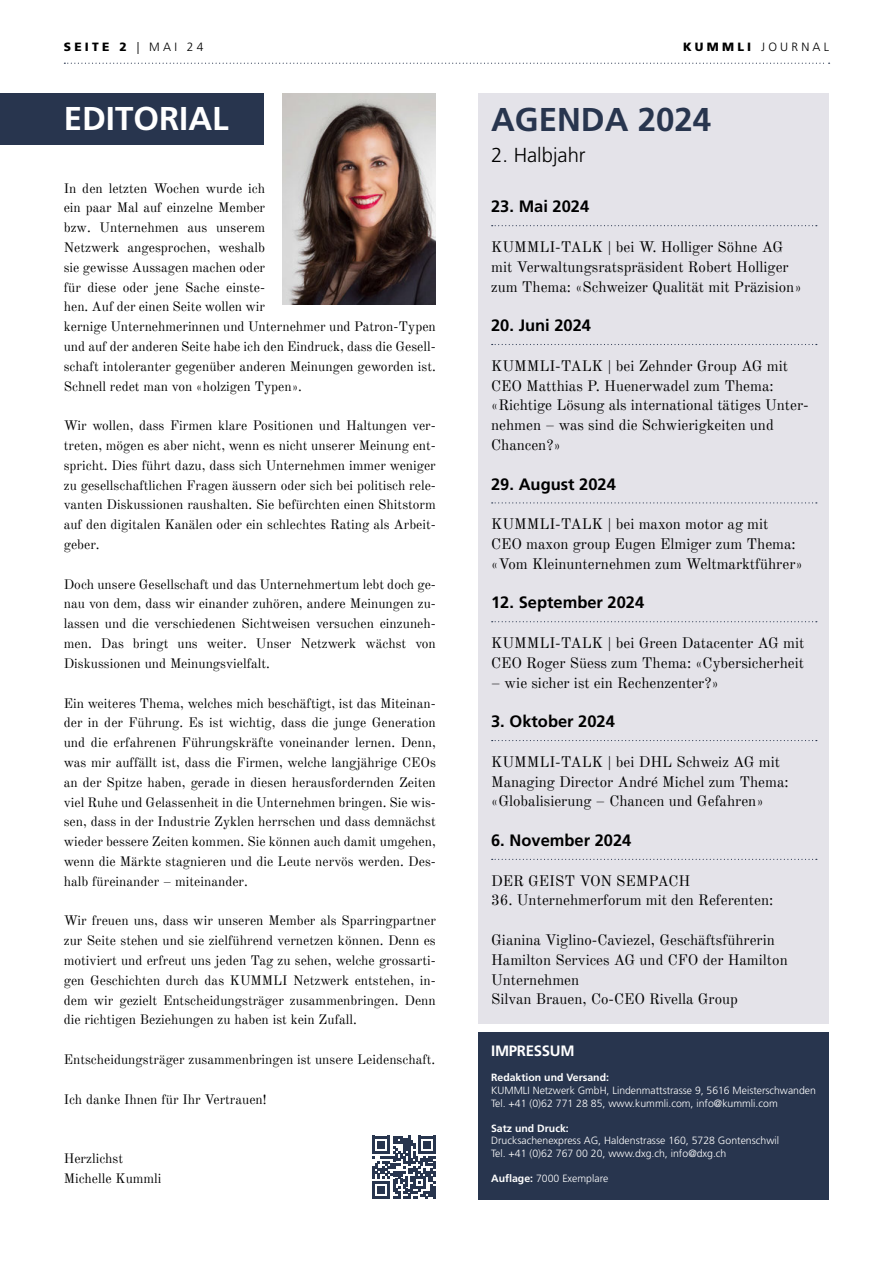
<style>
.page{position:relative;width:893px;height:1263px;background:#fff}
.page>*{position:absolute;margin:0;border:0;box-sizing:border-box;transform-origin:0 0}
.t1{font:700 33px "Frutiger LT Std";color:#28354e}
.t2{font:700 33px "Frutiger LT Std";color:#fff}
.t3{font:300 20.25px "Frutiger LT Std";color:#000}
.t4{font:700 16.5px "Frutiger LT Std";color:#000}
.t5{font:15px/19.8px "Old Standard TT";color:#000}
.t6{font:700 15px "Frutiger LT Std";letter-spacing:-.02em;color:#fff}
.t7{font:13.5px/19.8px "Old Standard TT";color:#000;text-align:justify}
.t8{font:300 12px "Frutiger LT Std";letter-spacing:.27em;color:#000}
.t9{font:900 12px "Frutiger LT Std";letter-spacing:.27em;color:#000}
.t10{font:300 10.5px/12.6px "Frutiger LT Std";color:#fff}
.t11{font:700 10.5px "Frutiger LT Std";color:#fff}
.s1{font-weight:300}
.s2{font-weight:900}
.s3{font-weight:700}
</style>
<div class="page">
<svg style="left:64px;top:63px;width:766px;height:1px"></svg>
<div style="left:0;top:94px;width:264px;height:51px;background:#28354e"></div>
<div style="left:478px;top:94px;width:351px;height:930px;background:#e4e3e9"></div>
<svg style="left:492px;top:225px;width:325px;height:1px"></svg>
<svg style="left:492px;top:344px;width:325px;height:1px"></svg>
<svg style="left:492px;top:502px;width:325px;height:1px"></svg>
<svg style="left:492px;top:621px;width:325px;height:1px"></svg>
<svg style="left:492px;top:740px;width:325px;height:1px"></svg>
<svg style="left:492px;top:859px;width:325px;height:1px"></svg>
<img style="left:282px;top:94px;width:154px;height:211px">
<div style="left:478px;top:1032px;width:351px;height:167px;background:#28354e"></div>
<svg style="left:373px;top:1136px;width:63px;height:63px"></svg>
<p class="t9" style="left:64px;top:40px;width:141px">SEITE 2 <span class="s1">| MAI 24</span></p>
<p class="t8" style="left:683px;top:40px;width:148px"><span class="s2">KUMMLI</span> JOURNAL</p>
<h1 class="t2" style="left:64px;top:100px;width:167px">EDITORIAL</h1>
<p class="t7" style="left:64px;top:177px;width:374px;text-align:left">In den letzten Wochen wurde ich<br>ein paar Mal auf einzelne Member<br>bzw. Unternehmen aus unserem<br>Netzwerk angesprochen, weshalb<br>sie gewisse Aussagen machen oder<br>für diese oder jene Sache einste-<br>hen. Auf der einen Seite wollen wir<br>kernige Unternehmerinnen und Unternehmer und Patron-Typen und auf der anderen Seite habe ich den Eindruck, dass die Gesell&shy;schaft intoleranter gegenüber anderen Meinungen geworden ist.<br>Schnell redet man von «holzigen Typen».</p>
<p class="t7" style="left:64px;top:415px;width:374px">Wir wollen, dass Firmen klare Positionen und Haltungen ver&shy;treten, mögen es aber nicht, wenn es nicht unserer Meinung ent&shy;spricht. Dies führt dazu, dass sich Unternehmen immer weniger zu gesellschaftlichen Fragen äussern oder sich bei politisch rele&shy;vanten Diskussionen raushalten. Sie befürchten einen Shitstorm auf den digitalen Kanälen oder ein schlechtes Rating als Arbeit&shy;geber.</p>
<p class="t7" style="left:64px;top:573px;width:374px">Doch unsere Gesellschaft und das Unternehmertum lebt doch ge&shy;nau von dem, dass wir einander zuhören, andere Meinungen zu&shy;lassen und die verschiedenen Sichtweisen versuchen einzuneh&shy;men. Das bringt uns weiter. Unser Netzwerk wächst von Diskussionen und Meinungsvielfalt.</p>
<p class="t7" style="left:64px;top:692px;width:374px">Ein weiteres Thema, welches mich beschäftigt, ist das Miteinan&shy;der in der Führung. Es ist wichtig, dass die junge Generation und die erfahrenen Führungskräfte voneinander lernen. Denn, was mir auffällt ist, dass die Firmen, welche langjährige CEOs an der Spitze haben, gerade in diesen herausfordernden Zeiten viel Ruhe und Gelassenheit in die Unternehmen bringen. Sie wis&shy;sen, dass in der Industrie Zyklen herrschen und dass demnächst wieder bessere Zeiten kommen. Sie können auch damit umgehen, wenn die Märkte stagnieren und die Leute nervös werden. Des&shy;halb füreinander – miteinander.</p>
<p class="t7" style="left:64px;top:910px;width:374px">Wir freuen uns, dass wir unseren Member als Sparringpartner zur Seite stehen und sie zielführend vernetzen können. Denn es motiviert und erfreut uns jeden Tag zu sehen, welche grossarti&shy;gen Geschichten durch das KUMMLI Netzwerk entstehen, in&shy;dem wir gezielt Entscheidungsträger zusammenbringen. Denn die richtigen Beziehungen zu haben ist kein Zufall.</p>
<p class="t7" style="left:64px;top:1049px;width:373px">Entscheidungsträger zusammenbringen ist unsere Leidenschaft.</p>
<p class="t7" style="left:64px;top:1088px;width:204px">Ich danke Ihnen für Ihr Vertrauen!</p>
<p class="t7" style="left:64px;top:1148px;width:99px">Herzlichst<br>Michelle Kummli</p>
<h1 class="t1" style="left:491px;top:100px;width:222px">AGENDA 2024</h1>
<h2 class="t3" style="left:491px;top:144px;width:96px">2. Halbjahr</h2>
<p class="t4" style="left:491px;top:197px;width:100px">23. Mai 2024</p>
<p class="t5" style="left:491px;top:236px;width:312px">KUMMLI-TALK | bei W. Holliger Söhne AG mit Verwaltungsratspräsident Robert Holliger zum Thema: «Schweizer Qualität mit Präzision»</p>
<p class="t4" style="left:491px;top:316px;width:101px">20. Juni 2024</p>
<p class="t5" style="left:491px;top:355px;width:319px">KUMMLI-TALK | bei Zehnder Group AG mit CEO Matthias P. Huenerwadel zum Thema: «Richtige Lösung als international tätiges Unter&shy;nehmen – was sind die Schwierigkeiten und Chancen?»</p>
<p class="t4" style="left:491px;top:474px;width:126px">29. August 2024</p>
<p class="t5" style="left:491px;top:513px;width:313px">KUMMLI-TALK | bei maxon motor ag mit<br>CEO maxon group Eugen Elmiger zum Thema: «Vom Kleinunternehmen zum Weltmarktführer»</p>
<p class="t4" style="left:491px;top:593px;width:155px">12. September 2024</p>
<p class="t5" style="left:491px;top:632px;width:315px">KUMMLI-TALK | bei Green Datacenter AG mit<br>CEO Roger Süess zum Thema: «Cybersicherheit</p>
<p class="t5" style="left:491px;top:672px;width:229px">– wie sicher ist ein Rechenzenter?»</p>
<p class="t4" style="left:491px;top:712px;width:125px">3. Oktober 2024</p>
<p class="t5" style="left:491px;top:751px;width:299px">KUMMLI-TALK | bei DHL Schweiz AG mit<br>Managing Director André Michel zum Thema: «Globalisierung – Chancen und Gefahren»</p>
<p class="t4" style="left:491px;top:831px;width:142px">6. November 2024</p>
<p class="t5" style="left:491px;top:870px;width:201px">DER GEIST VON SEMPACH</p>
<p class="t5" style="left:491px;top:889px;width:284px">36. Unternehmerforum mit den Referenten:</p>
<p class="t5" style="left:491px;top:929px;width:298px">Gianina Viglino-Caviezel, Geschäftsführerin Hamilton Services AG und CFO der Hamilton Unternehmen<br>Silvan Brauen, Co-CEO Rivella Group</p>
<p class="t6" style="left:491px;top:1042px;width:85px">IMPRESSUM</p>
<p class="t11" style="left:491px;top:1072px;width:119px">Redaktion und Versand:</p>
<p class="t10" style="left:491px;top:1084px;width:326px">KUMMLI Netzwerk GmbH, Lindenmattstrasse 9, 5616 Meisterschwanden<br>Tel. +41 (0)62 771 28 85, www.kummli.com, info@kummli.com</p>
<p class="t11" style="left:491px;top:1122px;width:79px">Satz und Druck:</p>
<p class="t10" style="left:491px;top:1135px;width:290px">Drucksachenexpress AG, Haldenstrasse 160, 5728 Gontenschwil<br>Tel. +41 (0)62 767 00 20, www.dxg.ch, info@dxg.ch</p>
<p class="t10" style="left:491px;top:1172px;width:119px"><span class="s3">Auflage:</span> 7000 Exemplare</p>
</div>
